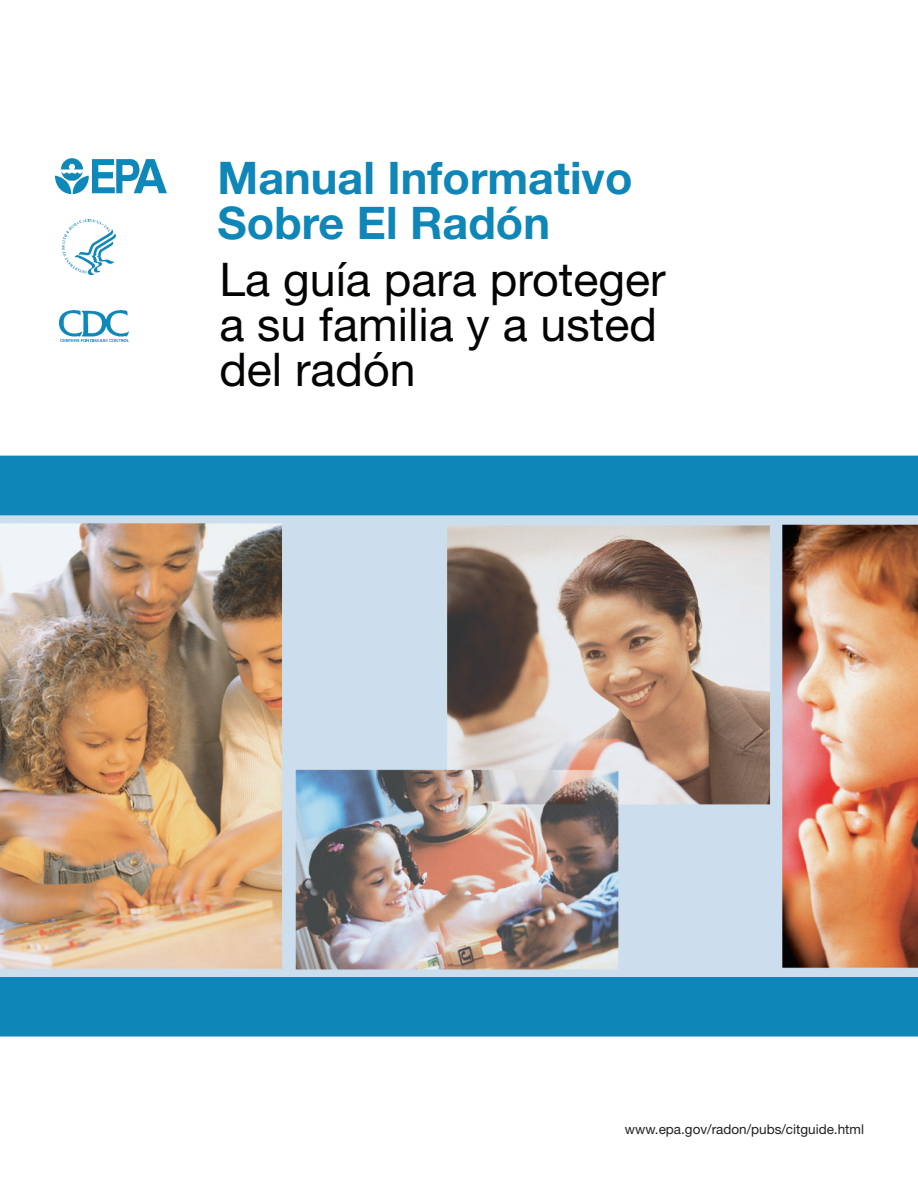
<style>
.page{position:relative;width:918px;height:1188px;background:#fff}
.page>*{position:absolute;margin:0;border:0;box-sizing:border-box;transform-origin:0 0}
.t1{font:46.5px/45px "Helvetica Neue";color:#040503}
.t2{font:700 45px/45px "Helvetica Neue";color:#0f86b8}
.t3{font:13.5px "Helvetica Neue";color:#231f20}
</style>
<div class="page">
<img style="left:56px;top:159px;width:111px;height:34px">
<img style="left:62px;top:219px;width:54px;height:55px">
<img style="left:59px;top:311px;width:69px;height:31px">
<img style="left:0;top:455px;width:918px;height:582px">
<div style="left:0;top:456px;width:918px;height:59px;background:#0f86b8"></div>
<div style="left:0;top:977px;width:918px;height:56px;background:#0f86b8"></div>
<p class="t2" style="left:218px;top:154px;width:416px">Manual Informativo<br>Sobre El Radón</p>
<p class="t1" style="left:219px;top:257px;width:448px">La guía para proteger a su familia y a usted del radón</p>
<p class="t3" style="left:625px;top:1122px;width:241px">www.epa.gov/radon/pubs/citguide.html</p>
</div>
